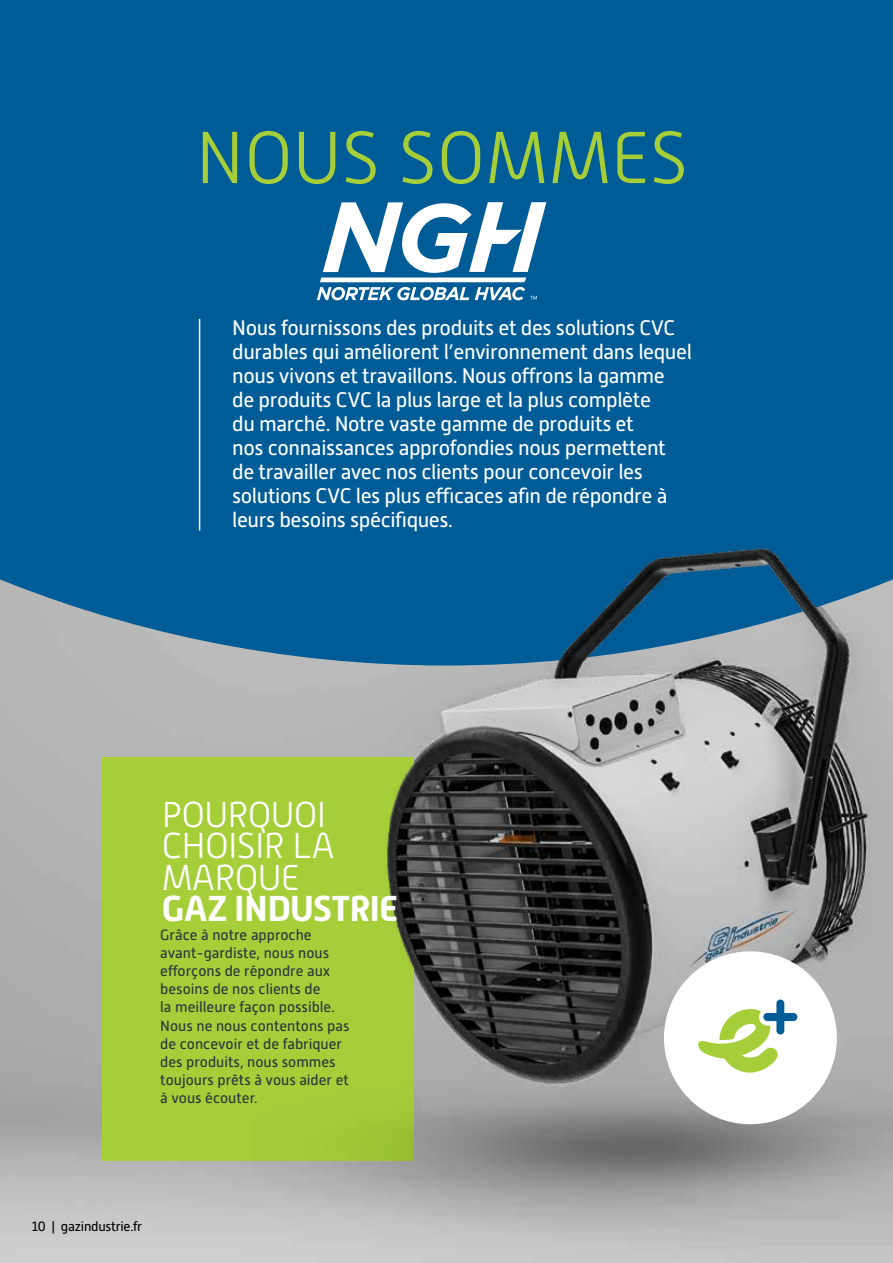
<style>
.page{position:relative;width:893px;height:1263px;background:#fff}
.page>*{position:absolute;margin:0;border:0;box-sizing:border-box;transform-origin:0 0}
.t1{font:300 73.5px "Alwyn New";color:#a6ce39}
.t2{font:300 36px/31.5px "Alwyn New";letter-spacing:-.02em;color:#fff}
.t3{font:700 36px "Alwyn New";letter-spacing:-.02em;color:#fff}
.t4{font:21px/24px "Alwyn New";letter-spacing:-.02em;color:#fff}
.t5{font:14.85px/18.1px "Alwyn New";color:#26353d}
.t6{font:13.5px "Alwyn New";letter-spacing:-.02em;color:#000}
</style>
<div class="page">
<div style="left:102px;top:757px;width:312px;height:404px;background:#a6ce39"></div>
<div style="left:0;top:0;width:893px;height:665px;background:#005c97"></div>
<img style="left:253px;top:548px;width:640px;height:715px">
<hr style="left:199px;top:319px;width:1px;height:211px;background:#fff">
<div style="left:664px;top:951px;width:173px;height:173px;background:#fff;border-radius:50%"></div>
<svg style="left:698px;top:999px;width:99px;height:74px"></svg>
<svg style="left:317px;top:202px;width:229px;height:98px"></svg>
<h1 class="t1" style="left:196px;top:117px;width:494px">NOUS SOMMES</h1>
<p class="t4" style="left:232px;top:316px;width:461px">Nous fournissons des produits et des solutions CVC durables qui améliorent l’environnement dans lequel nous vivons et travaillons. Nous offrons la gamme de produits CVC la plus large et la plus complète<br>du marché. Notre vaste gamme de produits et<br>nos connaissances approfondies nous permettent de travailler avec nos clients pour concevoir les solutions CVC les plus efficaces afin de répondre à leurs besoins spécifiques.</p>
<h2 class="t2" style="left:162px;top:799px;width:175px">POURQUOI<br>CHOISIR LA<br>MARQUE</h2>
<h2 class="t3" style="left:162px;top:888px;width:238px">GAZ INDUSTRIE</h2>
<p class="t5" style="left:160px;top:926px;width:191px">Grâce à notre approche avant-gardiste, nous nous efforçons de répondre aux besoins de nos clients de<br>la meilleure façon possible.<br>Nous ne nous contentons pas de concevoir et de fabriquer des produits, nous sommes toujours prêts à vous aider et à vous écouter.</p>
<p class="t6" style="left:32px;top:1219px;width:112px">10 | gazindustrie.fr</p>
</div>
